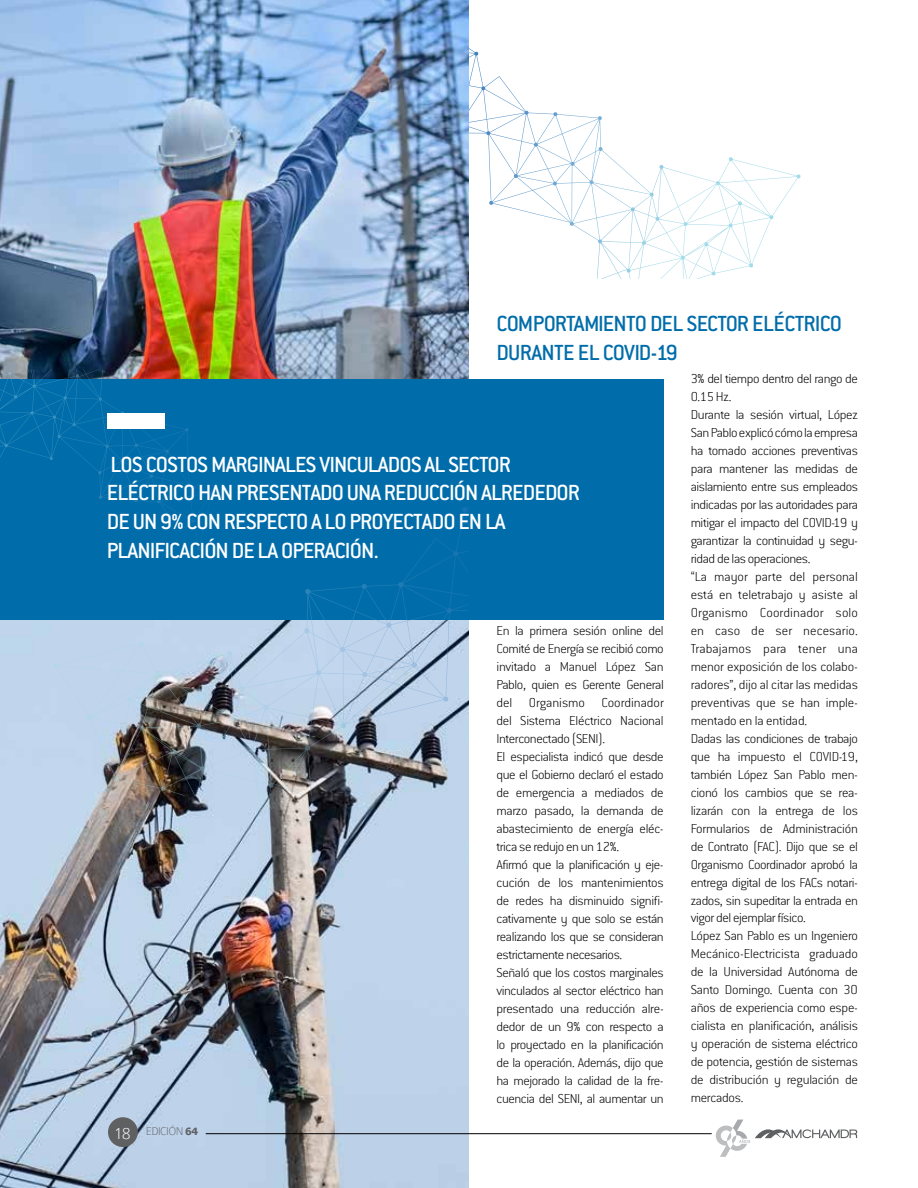
<style>
.page{position:relative;width:918px;height:1188px;background:#fff}
.page>*{position:absolute;margin:0;border:0;box-sizing:border-box;transform-origin:0 0}
.t1{font:24px/28.8px "Conduit ITC Medium";letter-spacing:-.04em;color:#fff}
.t2{font:24px/28.8px "Conduit ITC Medium";letter-spacing:-.035em;color:#006daa}
.t3{font:300 14.25px/18px "Conduit ITC Extra";letter-spacing:-.025em;color:#000}
.t4{font:100 12px "Colaborate";letter-spacing:-.04em;color:#5f6062}
.s1{font-size:18px;color:#fff}
.s2{font-weight:700}
</style>
<div class="page">
<svg style="left:715px;top:1120px;width:142px;height:37px"></svg>
<svg style="left:469px;top:48px;width:332px;height:231px"></svg>
<img style="left:0;top:619px;width:469px;height:569px">
<hr style="left:206px;top:1133px;width:506px;height:1px;background:#000">
<div style="left:108px;top:1117px;width:30px;height:30px;background:#5f6062;border-radius:50%"></div>
<img style="left:0;top:0;width:469px;height:379px">
<div style="left:0;top:379px;width:664px;height:240px;background:#006daa"></div>
<svg style="left:53px;top:507px;width:416px;height:289px"></svg>
<svg style="left:0;top:369px;width:213px;height:189px"></svg>
<div style="left:107px;top:413px;width:58px;height:15px;background:#fff"></div>
<h1 class="t2" style="left:497px;top:309px;width:347px">COMPORTAMIENTO DEL SECTOR ELÉCTRICO<br>DURANTE EL COVID-19</h1>
<h1 class="t1" style="left:107px;top:449px;width:475px">LOS COSTOS MARGINALES VINCULADOS AL SECTOR ELÉCTRICO HAN PRESENTADO UNA REDUCCIÓN ALREDEDOR DE UN 9% CON RESPECTO A LO PROYECTADO EN LA PLANIFICACIÓN DE LA OPERACIÓN.</h1>
<p class="t4" style="left:114px;top:1125px;width:86px"><span class="s1">18</span> EDICIÓN <span class="s2">64</span></p>
<p class="t3" style="left:496px;top:621px;width:169px">En la primera sesión online del<br>Comité de Energía se recibió como invitado a Manuel López San<br>Pablo, quien es Gerente General del Organismo Coordinador del Sistema Eléctrico Nacional<br>Interconectado (SENI).<br>El especialista indicó que desde que el Gobierno declaró el estado de emergencia a mediados de marzo pasado, la demanda de abastecimiento de energía eléc&shy;trica se redujo en un 12%.<br>Afirmó que la planificación y eje&shy;cución de los mantenimientos de redes ha disminuido signifi&shy;cativamente y que solo se están realizando los que se consideran estrictamente necesarios.<br>Señaló que los costos marginales vinculados al sector eléctrico han presentado una reducción alre&shy;dedor de un 9% con respecto a lo proyectado en la planificación de la operación. Además, dijo que ha mejorado la calidad de la fre&shy;cuencia del SENI, al aumentar un</p>
<p class="t3" style="left:691px;top:369px;width:169px">3% del tiempo dentro del rango de<br>0.15 Hz.<br>Durante la sesión virtual, López<br>San Pablo explicó cómo la empresa ha tomado acciones preventivas para mantener las medidas de aislamiento entre sus empleados indicadas por las autoridades para mitigar el impacto del COVID-19 y garantizar la continuidad y segu&shy;ridad de las operaciones.<br>“La mayor parte del personal está en teletrabajo y asiste al<br>Organismo Coordinador solo en caso de ser necesario.<br>Trabajamos para tener una menor exposición de los colabo&shy;radores”, dijo al citar las medidas preventivas que se han imple&shy;mentado en la entidad.<br>Dadas las condiciones de trabajo que ha impuesto el COVID-19, también López San Pablo men&shy;cionó los cambios que se rea&shy;lizarán con la entrega de los<br>Formularios de Administración de Contrato (FAC). Dijo que se el<br>Organismo Coordinador aprobó la entrega digital de los FACs notari&shy;zados, sin supeditar la entrada en vigor del ejemplar físico.<br>López San Pablo es un Ingeniero<br>Mecánico-Electricista graduado de la Universidad Autónoma de<br>Santo Domingo. Cuenta con 30 años de experiencia como espe&shy;cialista en planificación, análisis y operación de sistema eléctrico de potencia, gestión de sistemas de distribución y regulación de mercados.</p>
</div>
